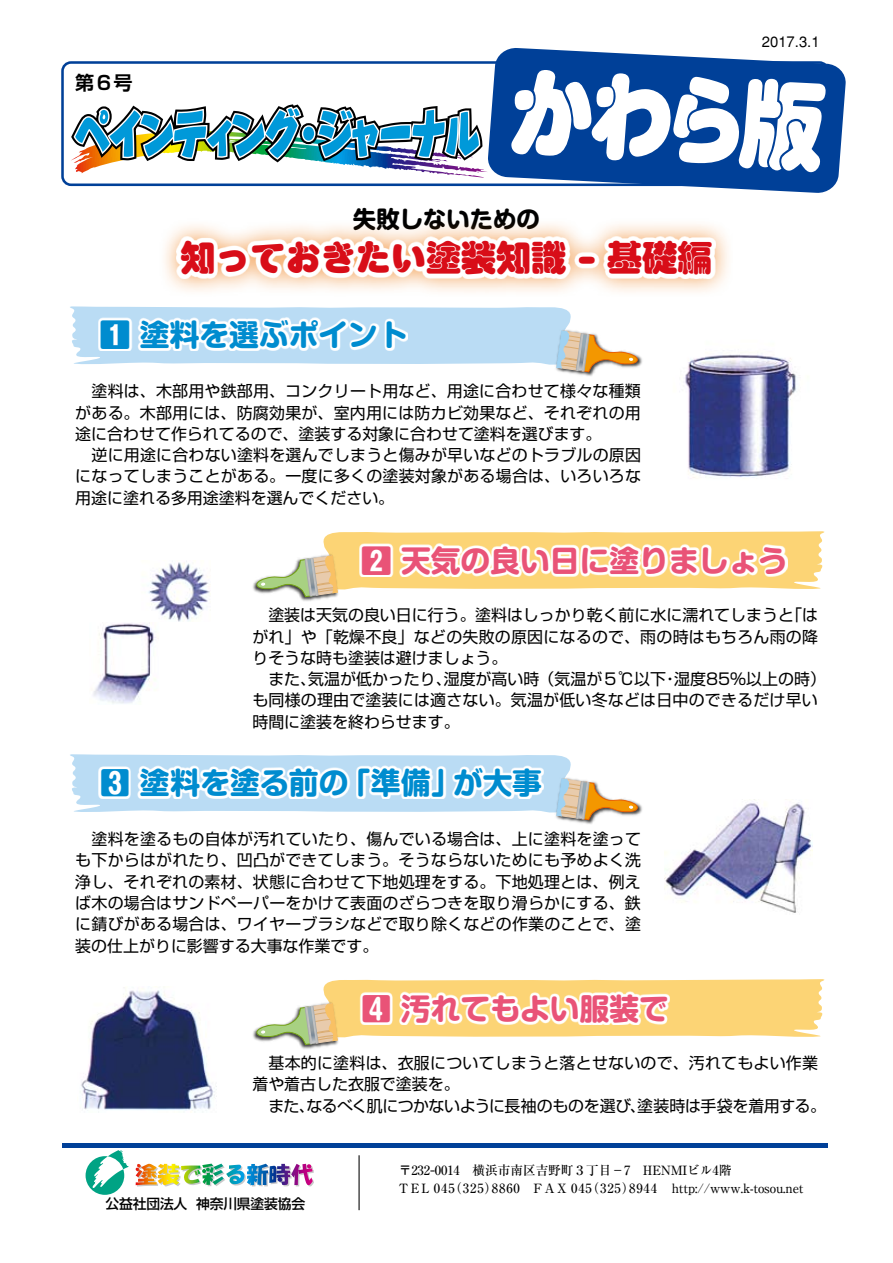
<style>
.page{position:relative;width:893px;height:1263px;background:#fff}
.page>*{position:absolute;margin:0;border:0;box-sizing:border-box;transform-origin:0 0}
.t1{font:35.1px "Tunnel Min Tightline";color:#d80d18}
.t2{font:700 29.7px "Shin M Go Pro";color:#008ccf}
.t3{font:700 29.7px "Shin M Go Pro";color:#e95377}
.t4{font:700 23.4px "Shin M Go Pro";color:#000}
.t5{font:700 19.2px "Shin Go Pro De";color:#000}
.t6{font:15.9px/21.3px "Shin Go Pro";letter-spacing:.015em;color:#000}
.t7{font:14.85px "Helvetica";color:#000}
.t8{font:500 13.8px "Shin Go Pro";letter-spacing:-.015em;color:#000}
.t9{font:500 12.75px/18px "Ryumin Pro";letter-spacing:-.01em;color:#000}
.s1{font-family:"Gothic MB101 Pro"}
</style>
<div class="page">
<div style="left:61px;top:61px;width:768px;height:125px;border:3px solid #004098;border-radius:9px"></div>
<svg style="left:71px;top:104px;width:416px;height:69px"></svg>
<svg style="left:491px;top:51px;width:352px;height:139px"></svg>
<svg style="left:511px;top:70px;width:315px;height:102px"></svg>
<hr style="left:63px;top:1143px;width:765px;height:4px;background:#004098">
<hr style="left:359px;top:1155px;width:1px;height:55px;background:#000">
<img style="left:136px;top:1163px;width:178px;height:23px">
<svg style="left:86px;top:1150px;width:43px;height:45px"></svg>
<img style="left:685px;top:354px;width:112px;height:124px">
<img style="left:664px;top:799px;width:148px;height:114px">
<img style="left:148px;top:561px;width:62px;height:61px">
<img style="left:93px;top:623px;width:63px;height:81px">
<img style="left:81px;top:986px;width:136px;height:125px">
<img style="left:563px;top:355px;width:79px;height:21px">
<svg style="left:70px;top:306px;width:568px;height:66px"></svg>
<img style="left:563px;top:803px;width:79px;height:21px">
<svg style="left:70px;top:754px;width:568px;height:66px"></svg>
<img style="left:253px;top:581px;width:79px;height:20px">
<svg style="left:256px;top:531px;width:569px;height:66px"></svg>
<img style="left:253px;top:1029px;width:84px;height:20px">
<svg style="left:256px;top:979px;width:569px;height:65px"></svg>
<svg style="left:98px;top:317px;width:310px;height:34px"></svg>
<svg style="left:98px;top:765px;width:445px;height:34px"></svg>
<svg style="left:359px;top:543px;width:428px;height:34px"></svg>
<svg style="left:360px;top:991px;width:310px;height:34px"></svg>
<div style="left:156px;top:216px;width:577px;height:81px;background:#f08626;opacity:.75"></div>
<svg style="left:176px;top:236px;width:540px;height:43px"></svg>
<p class="t5" style="left:75px;top:67px;width:59px">第６号</p>
<h3 class="t4" style="left:353px;top:200px;width:189px">失敗しないための</h3>
<h1 class="t1" style="left:180px;top:231px;width:534px">知っておきたい塗装知識 - 基礎編</h1>
<h2 class="t2" style="left:100px;top:310px;width:309px"><span class="s1">1</span> 塗料を選ぶポイント</h2>
<p class="t6" style="left:75px;top:379px;width:567px">　塗料は、木部用や鉄部用、コンクリート用など、用途に合わせて様々な種類がある。木部用には、防腐効果が、室内用には防カビ効果など、それぞれの用途に合わせて作られてるので、塗装する対象に合わせて塗料を選びます。<br>　逆に用途に合わない塗料を選んでしまうと傷みが早いなどのトラブルの原因になってしまうことがある。一度に多くの塗装対象がある場合は、いろいろな用途に塗れる多用途塗料を選んでください。</p>
<p class="t7" style="left:762px;top:33px;width:59px">2017.3.1</p>
<h2 class="t3" style="left:361px;top:536px;width:428px"><span class="s1">2</span> 天気の良い日に塗りましょう</h2>
<p class="t6" style="left:252px;top:603px;width:575px">　塗装は天気の良い日に行う。塗料はしっかり乾く前に水に濡れてしまうと「はがれ」や「乾燥不良」などの失敗の原因になるので、雨の時はもちろん雨の降りそうな時も塗装は避けましょう。<br>　また、気温が低かったり、湿度が高い時（気温が５℃以下・湿度85％以上の時）も同様の理由で塗装には適さない。気温が低い冬などは日中のできるだけ早い時間に塗装を終わらせます。</p>
<h2 class="t2" style="left:100px;top:758px;width:443px">3 塗料を塗る前の「準備」が大事</h2>
<p class="t6" style="left:75px;top:827px;width:567px;text-align:justify">　塗料を塗るもの自体が汚れていたり、傷んでいる場合は、上に塗料を塗っても下からはがれたり、凹凸ができてしまう。そうならないためにも予めよく洗浄し、それぞれの素材、状態に合わせて下地処理をする。下地処理とは、例えば木の場合はサンドペーパーをかけて表面のざらつきを取り滑らかにする、鉄に錆びがある場合は、ワイヤーブラシなどで取り除くなどの作業のことで、塗装の仕上がりに影響する大事な作業です。</p>
<h2 class="t3" style="left:361px;top:984px;width:309px">4 汚れてもよい服装で</h2>
<p class="t6" style="left:252px;top:1050px;width:575px">　基本的に塗料は、衣服についてしまうと落とせないので、汚れてもよい作業着や着古した衣服で塗装を。<br>　また、なるべく肌につかないように長袖のものを選び、塗装時は手袋を着用する。</p>
<p class="t8" style="left:106px;top:1193px;width:201px">公益社団法人 神奈川県塗装協会</p>
<p class="t9" style="left:399px;top:1160px;width:406px">〒232-0014　横浜市南区吉野町３丁目－7　HENMIビル4階<br>TE L 045（325）8860 FA X 045（325）8944　http://www.k-tosou.net</p>
</div>
